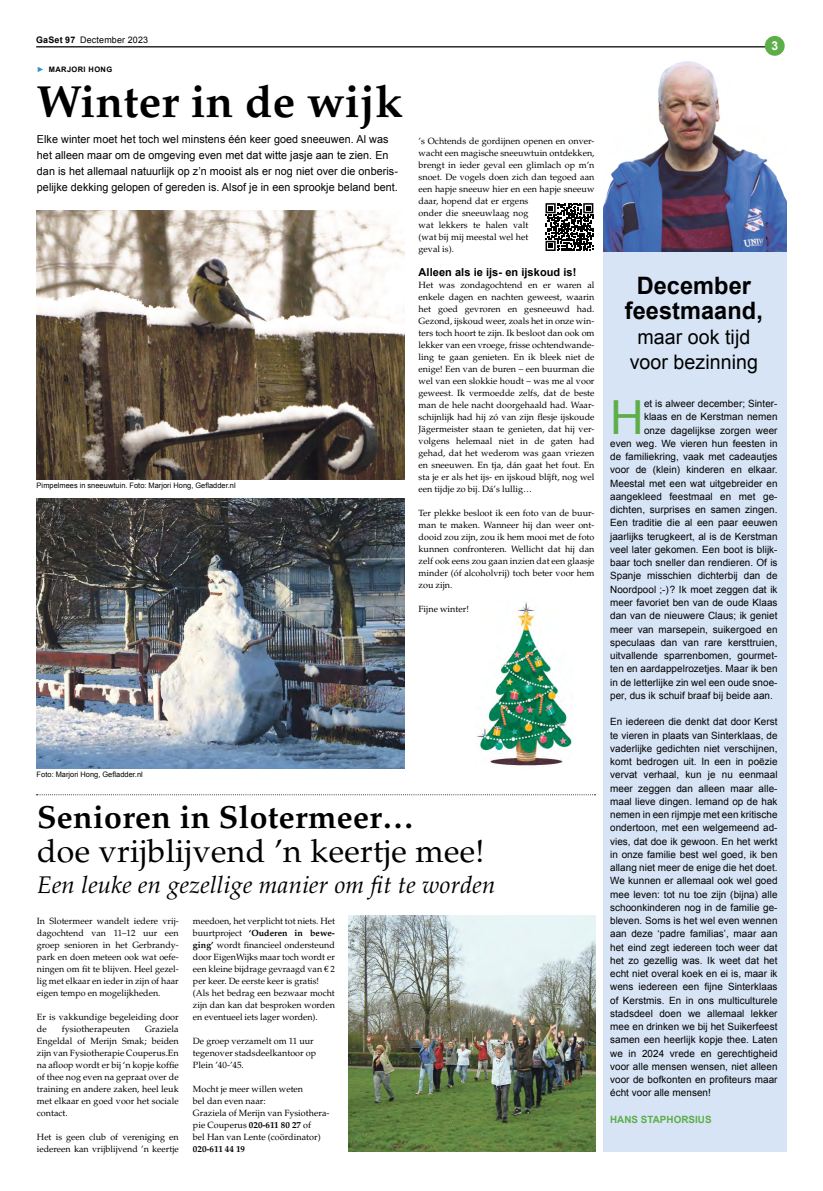
<style>
.page{position:relative;width:823px;height:1191px;background:#fff}
.page>*{position:absolute;margin:0;border:0;box-sizing:border-box;transform-origin:0 0}
.t1{font:47px "Arial";color:#5dad48}
.t2{font:700 45px "Palatino";letter-spacing:.005em;color:#000}
.t3{font:32px "Palatino";letter-spacing:.01em;color:#000}
.t4{font:700 32px "Palatino";letter-spacing:.01em;color:#000}
.t5{font:italic 24px "Palatino";letter-spacing:.01em;color:#000}
.t6{font:700 24px/25px "Arial";letter-spacing:.005em;color:#000;text-align:center}
.t7{font:20px/25px "Arial";letter-spacing:.005em;color:#000;text-align:center}
.t8{font:700 12.2px "Arial";color:#fff}
.t9{font:11px/16px "Arial";letter-spacing:.005em;color:#000}
.t10{font:700 11px "Arial";letter-spacing:.005em;color:#000}
.t11{font:10px/13.2px "Arial";letter-spacing:.005em;color:#000;text-align:justify}
.t12{font:700 10px "Arial";letter-spacing:.005em;color:#5dad48}
.t13{font:9px/12px "Palatino";letter-spacing:.005em;color:#000}
.t14{font:9px "Arial";letter-spacing:.02em;color:#000}
.t15{font:700 9px "Palatino";letter-spacing:.005em;color:#000}
.t16{font:7.5px "Arial";letter-spacing:.005em;color:#000}
.t17{font:700 7.5px "Arial";letter-spacing:.05em;color:#000}
.s1{font-weight:700}
.s2{color:#328fcc}
.s3{font-family:"Euro Serif"}
</style>
<div class="page">
<div style="left:602px;top:252px;width:183px;height:900px;background:#d7e4f5"></div>
<img style="left:603px;top:61px;width:182px;height:191px">
<hr style="left:36px;top:46px;width:731px;height:1px;background:#000">
<div style="left:764px;top:36px;width:20px;height:20px;background:#5dad48;border-radius:50%"></div>
<img style="left:37px;top:210px;width:367px;height:269px">
<svg style="left:36px;top:794px;width:559px;height:1px"></svg>
<svg style="left:545px;top:203px;width:48px;height:48px"></svg>
<img style="left:37px;top:499px;width:367px;height:269px">
<img style="left:348px;top:915px;width:247px;height:236px">
<img style="left:476px;top:602px;width:96px;height:164px">
<p class="t14" style="left:36px;top:34px;width:113px"><span class="s1">GaSet 97</span> Dectember 2023</p>
<p class="t17" style="left:37px;top:64px;width:77px"><span class="s2">►</span> MARJORI HONG</p>
<h2 class="t2" style="left:37px;top:75px;width:367px">Winter in de wijk</h2>
<p class="t9" style="left:37px;top:131px;width:362px">Elke winter moet het toch wel minstens één keer goed sneeuwen. Al was het alleen maar om de omgeving even met dat witte jasje aan te zien. En dan is het allemaal natuurlijk op z’n mooist als er nog niet over die onberis&shy;pelijke dekking gelopen of gereden is. Alsof je in een sprookje beland bent.</p>
<p class="t16" style="left:37px;top:481px;width:200px">Pimpelmees in sneeuwtuin. Foto: Marjori Hong, Gefladder.nl</p>
<p class="t13" style="left:418px;top:135px;width:177px">’s Ochtends de gordijnen openen en onver&shy;wacht een magische sneeuwtuin ontdekken, brengt in ieder geval een glimlach op m’n snoet. De vogels doen zich dan tegoed aan een hapje sneeuw hier en een hapje sneeuw daar, hopend dat er ergens<br>onder die sneeuwlaag nog<br>wat lekkers te halen valt<br>(wat bij mij meestal wel het<br>geval is).</p>
<p class="t10" style="left:418px;top:264px;width:159px">Alleen als ie ijs- en ijskoud is!</p>
<p class="t13" style="left:418px;top:279px;width:177px;text-align:justify">Het was zondagochtend en er waren al enkele dagen en nachten geweest, waarin het goed gevroren en gesneeuwd had.<br>Gezond, ijskoud weer, zoals het in onze win&shy;ters toch hoort te zijn. Ik besloot dan ook om lekker van een vroege, frisse ochtendwande&shy;ling te gaan genieten. En ik bleek niet de enige! Een van de buren – een buurman die wel van een slokkie houdt – was me al voor geweest. Ik vermoedde zelfs, dat de beste man de hele nacht doorgehaald had. Waar&shy;schijnlijk had hij zó van zijn flesje ijskoude Jägermeister staan te genieten, dat hij ver&shy;volgens helemaal niet in de gaten had gehad, dat het wederom was gaan vriezen en sneeuwen. En tja, dán gaat het fout. En sta je er als het ijs- en ijskoud blíjft, nog wel een tijdje zo bij. Dá’s lullig…</p>
<p class="t13" style="left:418px;top:507px;width:177px;text-align:justify">Ter plekke besloot ik een foto van de buur&shy;man te maken. Wanneer hij dan weer ont&shy;dooid zou zijn, zou ik hem mooi met de foto kunnen confronteren. Wellicht dat hij dan zelf ook eens zou gaan inzien dat een glaasje minder (óf alcoholvrij) toch beter voor hem zou zijn.</p>
<p class="t13" style="left:418px;top:603px;width:52px">Fijne winter!</p>
<p class="t16" style="left:37px;top:770px;width:108px">Foto: Marjori Hong, Gefladder.nl</p>
<h3 class="t4" style="left:37px;top:798px;width:378px">Senioren in Slotermeer…</h3>
<h3 class="t3" style="left:37px;top:832px;width:448px">doe vrijblijvend ’n keertje mee!</h3>
<h3 class="t5" style="left:37px;top:870px;width:459px">Een leuke en gezellige manier om fit te worden</h3>
<p class="t13" style="left:37px;top:915px;width:143px;text-align:justify">In Slotermeer wandelt iedere vrij&shy;dagochtend van 11–12 uur een groep senioren in het Gerbrandy&shy;park en doen meteen ook wat oefe&shy;ningen om fit te blijven. Heel gezel&shy;lig met elkaar en ieder in zijn of haar eigen tempo en mogelijkheden.</p>
<p class="t13" style="left:37px;top:1011px;width:143px">Er is vakkundige begeleiding door de</p>
<p class="t13" style="left:62px;top:1023px;width:69px">fysiotherapeuten</p>
<p class="t13" style="left:37px;top:1023px;width:143px;text-align:justify;text-indent:108px">Graziela Engeldal of Merijn Smak; beiden zijn van Fysiotherapie Couperus.En na afloop wordt er bij ‘n kopje koffie of thee nog even na gepraat over de training en andere zaken, heel leuk met elkaar en goed voor het sociale contact.</p>
<p class="t13" style="left:37px;top:1131px;width:143px">Het is geen club of vereniging en iedereen kan vrijblijvend ’n keertje</p>
<p class="t13" style="left:193px;top:915px;width:143px">meedoen, het verplicht tot niets. Het buurtproject <span class="s1">‘Ouderen in bewe&shy;ging’</span> wordt financieel ondersteund door EigenWijks maar toch wordt er een kleine bijdrage gevraagd van <span class="s3">€</span> 2 per keer. De eerste keer is gratis! (Als het bedrag een bezwaar mocht zijn dan kan dat besproken worden en eventueel iets lager worden).</p>
<p class="t13" style="left:193px;top:1035px;width:125px">De groep verzamelt om 11 uur tegenover stadsdeelkantoor op<br>Plein ’40-’45.</p>
<p class="t13" style="left:193px;top:1083px;width:138px">Mocht je meer willen weten<br>bel dan even naar:<br>Graziela of Merijn van Fysiothera&shy;pie Couperus <span class="s1">020-611 80 27</span> of<br>bel Han van Lente (coördinator)</p>
<p class="t15" style="left:193px;top:1143px;width:54px">020-611 44 19</p>
<h3 class="t8" style="left:770px;top:37px;width:8px">3</h3>
<h3 class="t6" style="left:624px;top:274px;width:139px">December feestmaand,</h3>
<h3 class="t7" style="left:629px;top:324px;width:130px">maar ook tijd voor bezinning</h3>
<h1 class="t1" style="left:609px;top:386px;width:35px">H</h1>
<p class="t11" style="left:643px;top:397px;width:135px">et is alweer december; Sinter-</p>
<p class="t11" style="left:643px;top:410px;width:135px">klaas en de Kerstman nemen</p>
<p class="t11" style="left:643px;top:424px;width:135px">onze dagelijkse zorgen weer</p>
<p class="t11" style="left:609px;top:437px;width:169px">even weg. We vieren hun feesten in</p>
<p class="t11" style="left:609px;top:450px;width:169px">de familiekring, vaak met cadeautjes</p>
<p class="t11" style="left:609px;top:463px;width:169px">voor de (klein) kinderen en elkaar.</p>
<p class="t11" style="left:609px;top:477px;width:169px">Meestal met een wat uitgebreider en</p>
<p class="t11" style="left:609px;top:490px;width:169px">aangekleed feestmaal en met ge-</p>
<p class="t11" style="left:609px;top:503px;width:169px">dichten, surprises en samen zingen.</p>
<p class="t11" style="left:609px;top:516px;width:169px">Een traditie die al een paar eeuwen</p>
<p class="t11" style="left:609px;top:530px;width:169px">jaarlijks terugkeert, al is de Kerstman</p>
<p class="t11" style="left:609px;top:543px;width:169px">veel later gekomen. Een boot is blijk-</p>
<p class="t11" style="left:609px;top:556px;width:169px">baar toch sneller dan rendieren. Of is</p>
<p class="t11" style="left:609px;top:569px;width:169px">Spanje misschien dichterbij dan de</p>
<p class="t11" style="left:609px;top:583px;width:169px">Noordpool ;-)? Ik moet zeggen dat ik</p>
<p class="t11" style="left:609px;top:596px;width:169px">meer favoriet ben van de oude Klaas</p>
<p class="t11" style="left:609px;top:609px;width:169px">dan van de nieuwere Claus; ik geniet</p>
<p class="t11" style="left:609px;top:622px;width:169px">meer van marsepein, suikergoed en</p>
<p class="t11" style="left:609px;top:636px;width:169px">speculaas dan van rare kersttruien,</p>
<p class="t11" style="left:609px;top:649px;width:169px">uitvallende sparrenbomen, gourmet-</p>
<p class="t11" style="left:609px;top:662px;width:169px">ten en aardappelrozetjes. Maar ik ben</p>
<p class="t11" style="left:609px;top:675px;width:169px">in de letterlijke zin wel een oude snoe-</p>
<p class="t11" style="left:609px;top:689px;width:164px">per, dus ik schuif braaf bij beide aan.</p>
<p class="t11" style="left:609px;top:715px;width:169px">En iedereen die denkt dat door Kerst te vieren in plaats van Sinterklaas, de vaderlijke gedichten niet verschijnen, komt bedrogen uit. In een in poëzie vervat verhaal, kun je nu eenmaal meer zeggen dan alleen maar alle&shy;maal lieve dingen. Iemand op de hak nemen in een rijmpje met een kritische ondertoon, met een welgemeend ad&shy;vies, dat doe ik gewoon. En het werkt in onze familie best wel goed, ik ben allang niet meer de enige die het doet.<br>We kunnen er allemaal ook wel goed mee leven: tot nu toe zijn (bijna) alle schoonkinderen nog in de familie ge&shy;bleven. Soms is het wel even wennen aan deze ‘padre familias’, maar aan het eind zegt iedereen toch weer dat het zo gezellig was. Ik weet dat het echt niet overal koek en ei is, maar ik wens iedereen een fijne Sinterklaas of Kerstmis. En in ons multiculturele stadsdeel doen we allemaal lekker mee en drinken we bij het Suikerfeest samen een heerlijk kopje thee. Laten we in 2024 vrede en gerechtigheid voor alle mensen wensen, niet alleen voor de bofkonten en profiteurs maar écht voor alle mensen!</p>
<p class="t12" style="left:609px;top:1112px;width:103px">HANS STAPHORSIUS</p>
</div>
